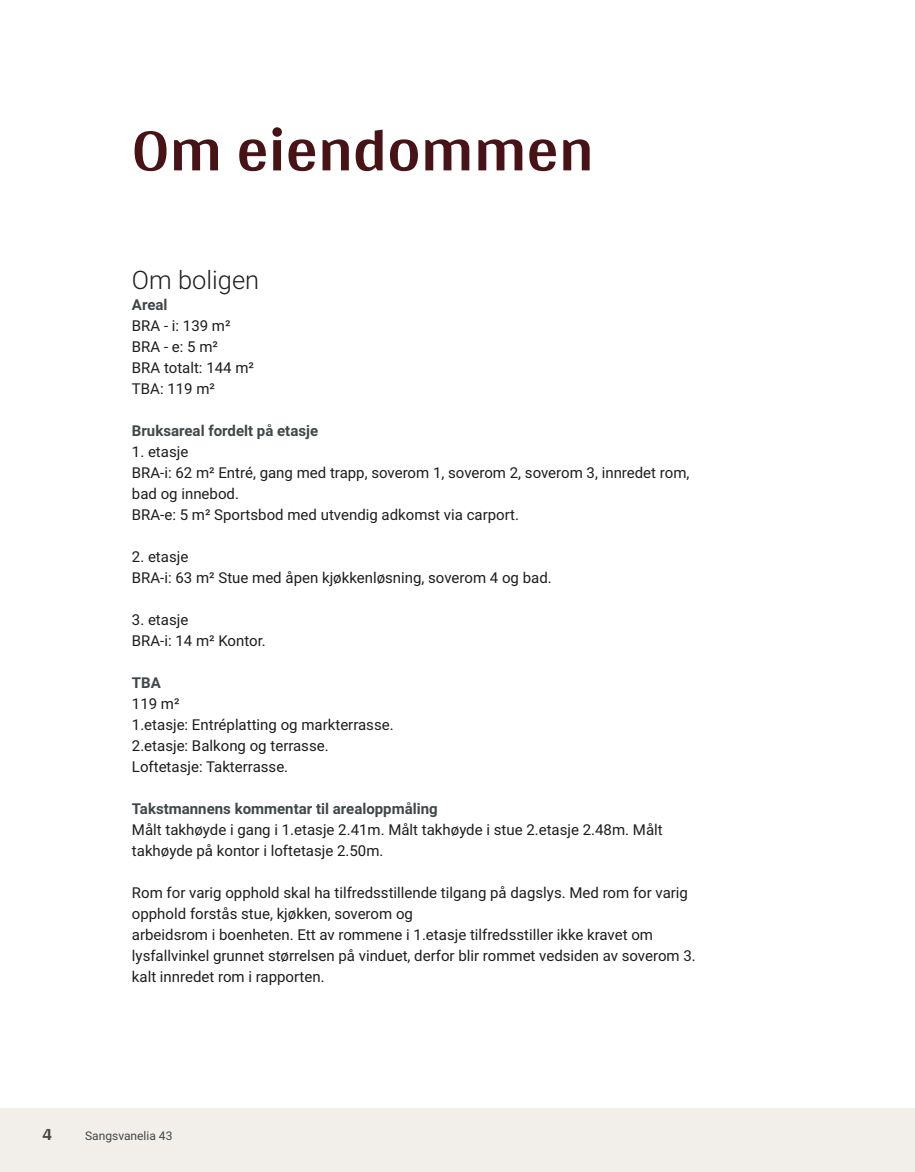
<style>
.page{position:relative;width:915px;height:1172px;background:#fff}
.page>*{position:absolute;margin:0;border:0;box-sizing:border-box;transform-origin:0 0}
.t1{font:700 63px "Arya";color:#481317}
.t2{font:300 25.5px "Roboto Vitec";color:#1d1d1b}
.t3{font:700 18px "Arya";color:#414749}
.t4{font:15px/21px "Roboto Vitec";color:#1d1d1b}
.t5{font:700 15px "Roboto Vitec";color:#414749}
.t6{font:12px "Roboto Vitec";color:#414749}
</style>
<div class="page">
<div style="left:0;top:1108px;width:914px;height:64px;background:#f2eeea"></div>
<h1 class="t1" style="left:132px;top:112px;width:463px">Om eiendommen</h1>
<h2 class="t2" style="left:132px;top:262px;width:129px">Om boligen</h2>
<p class="t5" style="left:132px;top:294px;width:37px">Areal</p>
<p class="t4" style="left:132px;top:314px;width:123px">BRA ‑ i: 139 m²<br>BRA ‑ e: 5 m²<br>BRA totalt: 144 m²<br>TBA: 119 m²</p>
<p class="t5" style="left:132px;top:420px;width:188px">Bruksareal fordelt på etasje</p>
<p class="t4" style="left:132px;top:440px;width:559px">1. etasje<br>BRA‑i: 62 m² Entré, gang med trapp, soverom 1, soverom 2, soverom 3, innredet rom, bad og innebod.<br>BRA‑e: 5 m² Sportsbod med utvendig adkomst via carport.</p>
<p class="t4" style="left:132px;top:545px;width:421px">2. etasje<br>BRA‑i: 63 m² Stue med åpen kjøkkenløsning, soverom 4 og bad.</p>
<p class="t4" style="left:132px;top:608px;width:135px">3. etasje<br>BRA‑i: 14 m² Kontor.</p>
<p class="t5" style="left:132px;top:672px;width:30px">TBA</p>
<p class="t4" style="left:132px;top:692px;width:263px">119 m²<br>1.etasje: Entréplatting og markterrasse.<br>2.etasje: Balkong og terrasse.<br>Loftetasje: Takterrasse.</p>
<p class="t5" style="left:132px;top:798px;width:307px">Takstmannens kommentar til arealoppmåling</p>
<p class="t4" style="left:132px;top:818px;width:532px">Målt takhøyde i gang i 1.etasje 2.41m. Målt takhøyde i stue 2.etasje 2.48m. Målt takhøyde på kontor i loftetasje 2.50m.</p>
<p class="t4" style="left:132px;top:881px;width:565px">Rom for varig opphold skal ha tilfredsstillende tilgang på dagslys. Med rom for varig opphold forstås stue, kjøkken, soverom og<br>arbeidsrom i boenheten. Ett av rommene i 1.etasje tilfredsstiller ikke kravet om lysfallvinkel grunnet størrelsen på vinduet, derfor blir rommet vedsiden av soverom 3. kalt innredet rom i rapporten.</p>
<p class="t3" style="left:43px;top:1123px;width:11px">4</p>
<p class="t6" style="left:85px;top:1127px;width:89px">Sangsvanelia 43</p>
</div>
